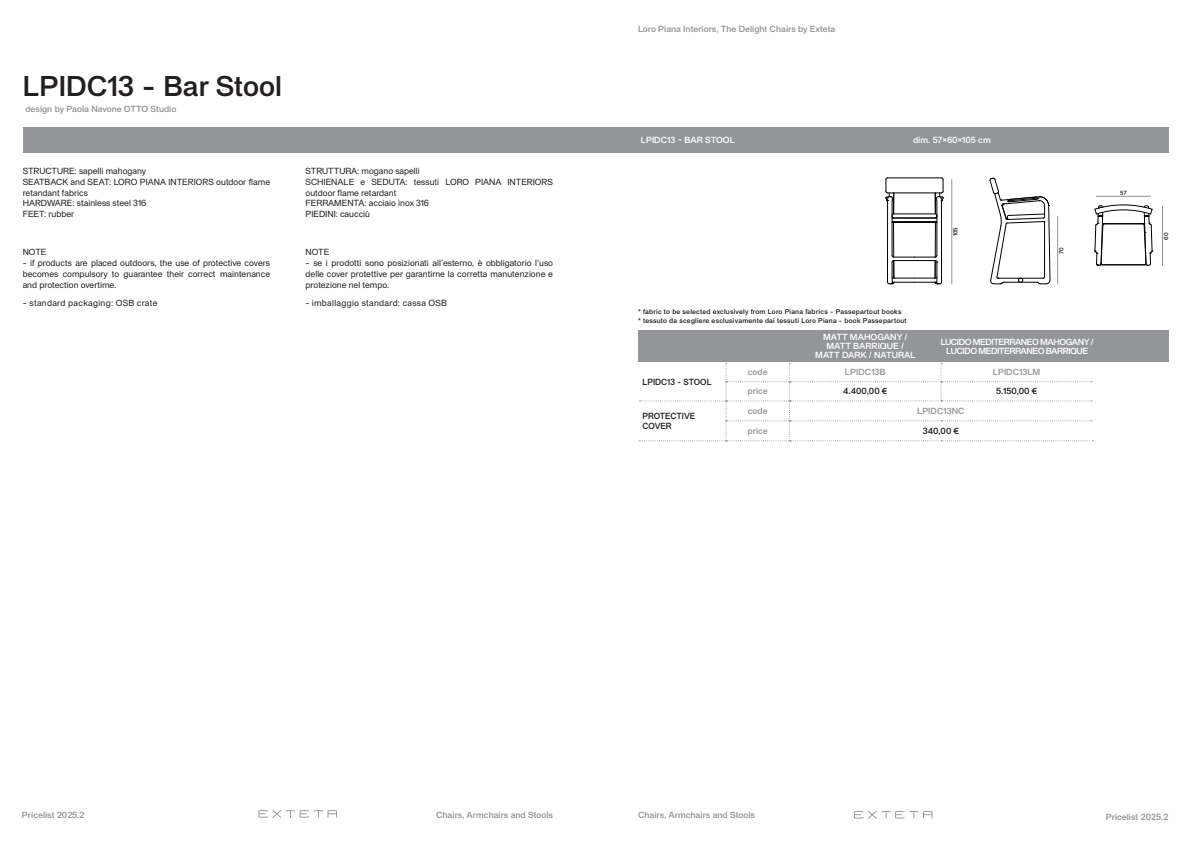
<style>
.page{position:relative;width:1191px;height:842px;background:#fff}
.page>*{position:absolute;margin:0;border:0;box-sizing:border-box;transform-origin:0 0}
.t1{font:500 29px "Syndicat Grotesk";color:#231f20}
.t2{font:500 10px "Theinhardt";letter-spacing:.03em;color:#fff}
.t3{font:9px/10.8px "Syndicat Grotesk";color:#231f20}
.t4{font:500 9px "Syndicat Grotesk";color:#939598}
.t5{font:500 9px "Syndicat Grotesk";color:#fff}
.t6{font:9px "Syndicat Grotesk";letter-spacing:.03em;color:#231f20}
.t7{font:500 9px "Syndicat Grotesk";letter-spacing:-.05em;color:#fff}
.t8{font:500 9px "Syndicat Grotesk";color:#231f20;scale:.94 1}
.t9{font:500 9px "Syndicat Grotesk";color:#231f20}
.t10{font:500 7px "Syndicat Grotesk";letter-spacing:.03em;color:#231f20}
.t11{font:500 6px "Syndicat Grotesk";color:#231f20}
</style>
<div class="page">
<svg style="left:854px;top:811px;width:78px;height:8px"></svg>
<svg style="left:258px;top:810px;width:79px;height:8px"></svg>
<div style="left:23px;top:127px;width:1145px;height:26px;background:#939598"></div>
<div style="left:638px;top:330px;width:530px;height:32px;background:#939598"></div>
<svg style="left:638px;top:363px;width:455px;height:78px"></svg>
<hr style="left:1162px;top:206px;width:1px;height:60px;background:#939598">
<hr style="left:951px;top:179px;width:1px;height:105px;background:#939598">
<hr style="left:1057px;top:216px;width:1px;height:68px;background:#939598">
<hr style="left:1096px;top:196px;width:54px;height:1px;background:#939598">
<svg style="left:1094px;top:204px;width:60px;height:62px"></svg>
<svg style="left:885px;top:177px;width:59px;height:108px"></svg>
<svg style="left:989px;top:177px;width:62px;height:108px"></svg>
<p class="t1" style="left:23px;top:70px;width:261px">LPIDC13 - Bar Stool</p>
<p class="t4" style="left:25px;top:104px;width:152px">design by Paola Navone OTTO Studio</p>
<p class="t3" style="left:23px;top:166px;width:125px">STRUCTURE: sapelli mahogany</p>
<p class="t3" style="left:23px;top:177px;width:249px">SEATBACK and SEAT: LORO PIANA INTERIORS outdoor flame retandant fabrics</p>
<p class="t3" style="left:23px;top:198px;width:125px">HARDWARE: stainless steel 316</p>
<p class="t3" style="left:23px;top:209px;width:53px">FEET: rubber</p>
<p class="t3" style="left:23px;top:247px;width:25px">NOTE</p>
<p class="t3" style="left:23px;top:258px;width:249px;text-align:justify">- if products are placed outdoors, the use of protective covers becomes compulsory to guarantee their correct maintenance and protection overtime.</p>
<p class="t3" style="left:305px;top:166px;width:116px">STRUTTURA: mogano sapelli</p>
<p class="t3" style="left:305px;top:177px;width:249px">SCHIENALE e SEDUTA: tessuti LORO PIANA INTERIORS outdoor flame retardant</p>
<p class="t3" style="left:305px;top:198px;width:125px">FERRAMENTA: acciaio inox 316</p>
<p class="t3" style="left:305px;top:209px;width:66px">PIEDINI: caucciù</p>
<p class="t3" style="left:305px;top:247px;width:25px">NOTE</p>
<p class="t3" style="left:305px;top:258px;width:249px;text-align:justify">- se i prodotti sono posizionati all’esterno, è obbligatorio l’uso delle cover protettive per garantirne la corretta manutenzione e protezione nel tempo.</p>
<p class="t6" style="left:23px;top:297px;width:136px">- standard packaging: OSB crate</p>
<p class="t6" style="left:305px;top:297px;width:143px">- imballaggio standard: cassa OSB</p>
<p class="t4" style="left:638px;top:24px;width:199px">Loro Piana Interiors, The Delight Chairs by Exteta</p>
<p class="t5" style="left:641px;top:135px;width:96px">LPIDC13 - BAR STOOL</p>
<p class="t5" style="left:913px;top:135px;width:79px">dim. 57×60×105 cm</p>
<p class="t10" style="left:638px;top:308px;width:265px">* fabric to be selected exclusively from Loro Piana fabrics - Passepartout books</p>
<p class="t10" style="left:638px;top:316px;width:270px">* tessuto da scegliere esclusivamente dai tessuti Loro Piana - book Passepartout</p>
<p class="t5" style="left:823px;top:332px;width:86px">MATT MAHOGANY /</p>
<p class="t5" style="left:826px;top:341px;width:79px">MATT BARRIQUE /</p>
<p class="t5" style="left:815px;top:350px;width:102px">MATT DARK / NATURAL</p>
<p class="t11" style="left:952px;top:236px;width:11px;rotate:-90deg">105</p>
<p class="t11" style="left:1058px;top:254px;width:8px;rotate:-90deg">70</p>
<p class="t7" style="left:940px;top:337px;width:154px">LUCIDO MEDITERRANEO MAHOGANY /</p>
<p class="t7" style="left:946px;top:346px;width:143px">LUCIDO MEDITERRANEO BARRIQUE</p>
<p class="t2" style="left:954px;top:337px;width:61px">price_prezzo</p>
<p class="t8" style="left:642px;top:377px;width:75px">LPIDC13 - STOOL</p>
<p class="t8" style="left:642px;top:410px;width:58px">PROTECTIVE</p>
<p class="t8" style="left:642px;top:421px;width:32px">COVER</p>
<p class="t4" style="left:748px;top:367px;width:21px">code</p>
<p class="t4" style="left:845px;top:367px;width:42px">LPIDC13B</p>
<p class="t4" style="left:992px;top:367px;width:49px">LPIDC13LM</p>
<p class="t4" style="left:747px;top:386px;width:22px">price</p>
<p class="t9" style="left:843px;top:386px;width:46px">4.400,00 €</p>
<p class="t9" style="left:996px;top:386px;width:43px">5.150,00 €</p>
<p class="t4" style="left:747px;top:426px;width:22px">price</p>
<p class="t9" style="left:923px;top:426px;width:38px">340,00 €</p>
<p class="t4" style="left:748px;top:406px;width:21px">code</p>
<p class="t4" style="left:917px;top:406px;width:49px">LPIDC13NC</p>
<p class="t11" style="left:1120px;top:190px;width:8px">57</p>
<p class="t11" style="left:1162px;top:240px;width:9px;rotate:-90deg">60</p>
<p class="t4" style="left:436px;top:810px;width:118px">Chairs, Armchairs and Stools</p>
<p class="t4" style="left:638px;top:810px;width:118px">Chairs, Armchairs and Stools</p>
<p class="t4" style="left:22px;top:810px;width:64px">Pricelist 2025.2</p>
<p class="t4" style="left:1105px;top:811px;width:64px">Pricelist 2025.2</p>
</div>
